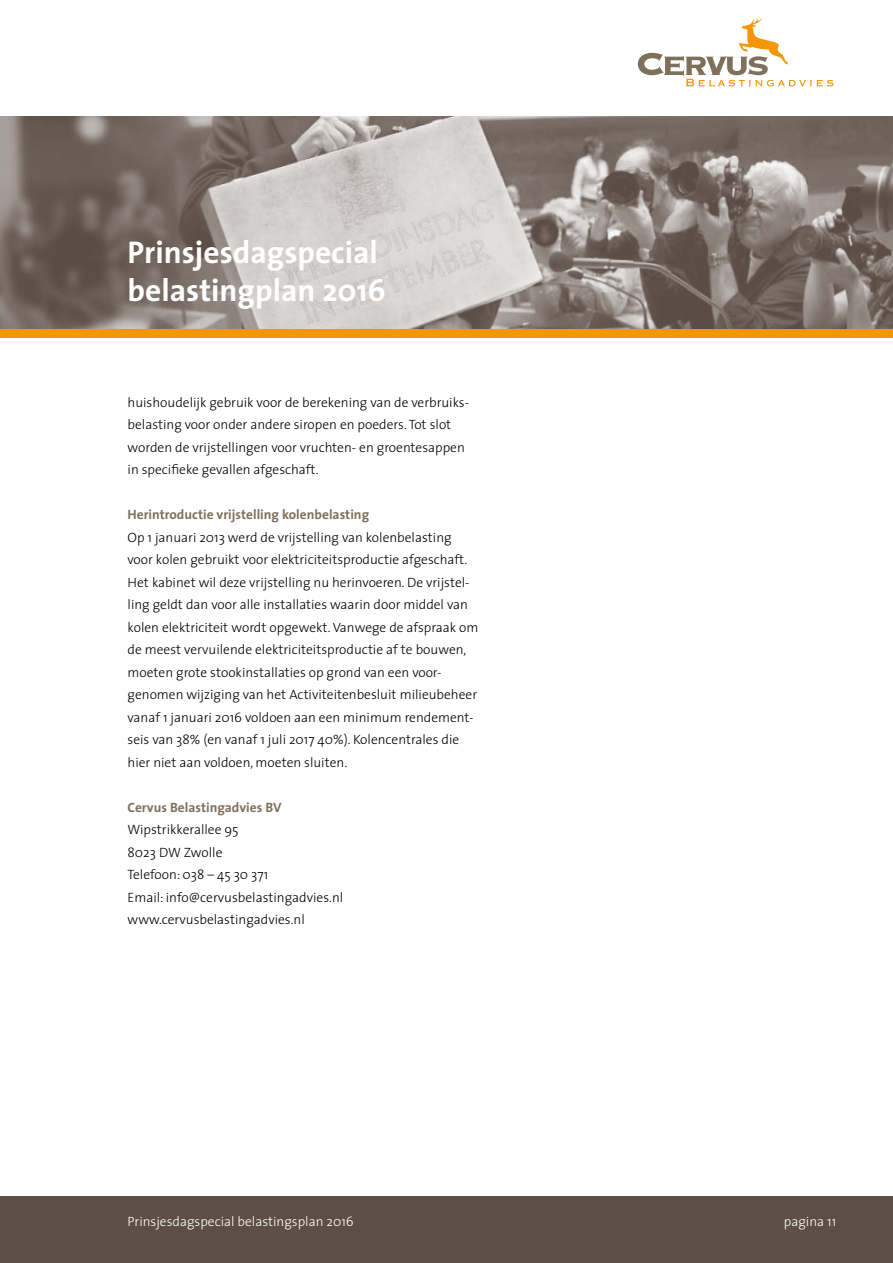
<style>
.page{position:relative;width:893px;height:1263px;background:#fff}
.page>*{position:absolute;margin:0;border:0;box-sizing:border-box;transform-origin:0 0}
.t1{font:700 31.5px/37.8px "The Sans";color:#fff}
.t2{font:300 13.5px/22.5px "The Sans";color:#000}
.t3{font:700 13.5px "The Sans";color:#7f705c}
.t4{font:300 13.5px "The Sans";color:#fff}
</style>
<div class="page">
<svg style="left:638px;top:18px;width:195px;height:68px"></svg>
<img style="left:0;top:117px;width:893px;height:213px">
<div style="left:0;top:1196px;width:893px;height:67px;background:#5d4f46"></div>
<div style="left:0;top:330px;width:893px;height:8px;background:#f49608"></div>
<h1 class="t1" style="left:128px;top:233px;width:260px">Prinsjesdagspecial belastingplan 2016</h1>
<p class="t2" style="left:128px;top:391px;width:343px">huishoudelijk gebruik voor de berekening van de verbruiks&shy;belasting voor onder andere siropen en poeders. Tot slot worden de vrijstellingen voor vruchten- en groentesappen in specifieke gevallen afgeschaft.</p>
<p class="t3" style="left:128px;top:503px;width:243px">Herintroductie vrijstelling kolenbelasting</p>
<p class="t2" style="left:128px;top:526px;width:352px">Op 1 januari 2013 werd de vrijstelling van kolenbelasting voor kolen gebruikt voor elektriciteitsproductie afgeschaft.<br>Het kabinet wil deze vrijstelling nu herinvoeren. De vrijstel&shy;ling geldt dan voor alle installaties waarin door middel van kolen elektriciteit wordt opgewekt. Vanwege de afspraak om de meest vervuilende elektriciteitsproductie af te bouwen, moeten grote stookinstallaties op grond van een voor&shy;genomen wijziging van het Activiteitenbesluit milieubeheer vanaf 1 januari 2016 voldoen aan een minimum rendement&shy;seis van 38% (en vanaf 1 juli 2017 40%). Kolencentrales die hier niet aan voldoen, moeten sluiten.</p>
<p class="t3" style="left:128px;top:796px;width:155px">Cervus Belastingadvies BV</p>
<p class="t2" style="left:128px;top:818px;width:217px">Wipstrikkerallee 95<br>8023 DW Zwolle<br>Telefoon: 038 – 45 30 371<br>Email: info@cervusbelastingadvies.nl www.cervusbelastingadvies.nl</p>
<p class="t4" style="left:128px;top:1210px;width:228px">Prinsjesdagspecial belastingsplan 2016</p>
<p class="t4" style="left:784px;top:1210px;width:54px">pagina 11</p>
</div>
